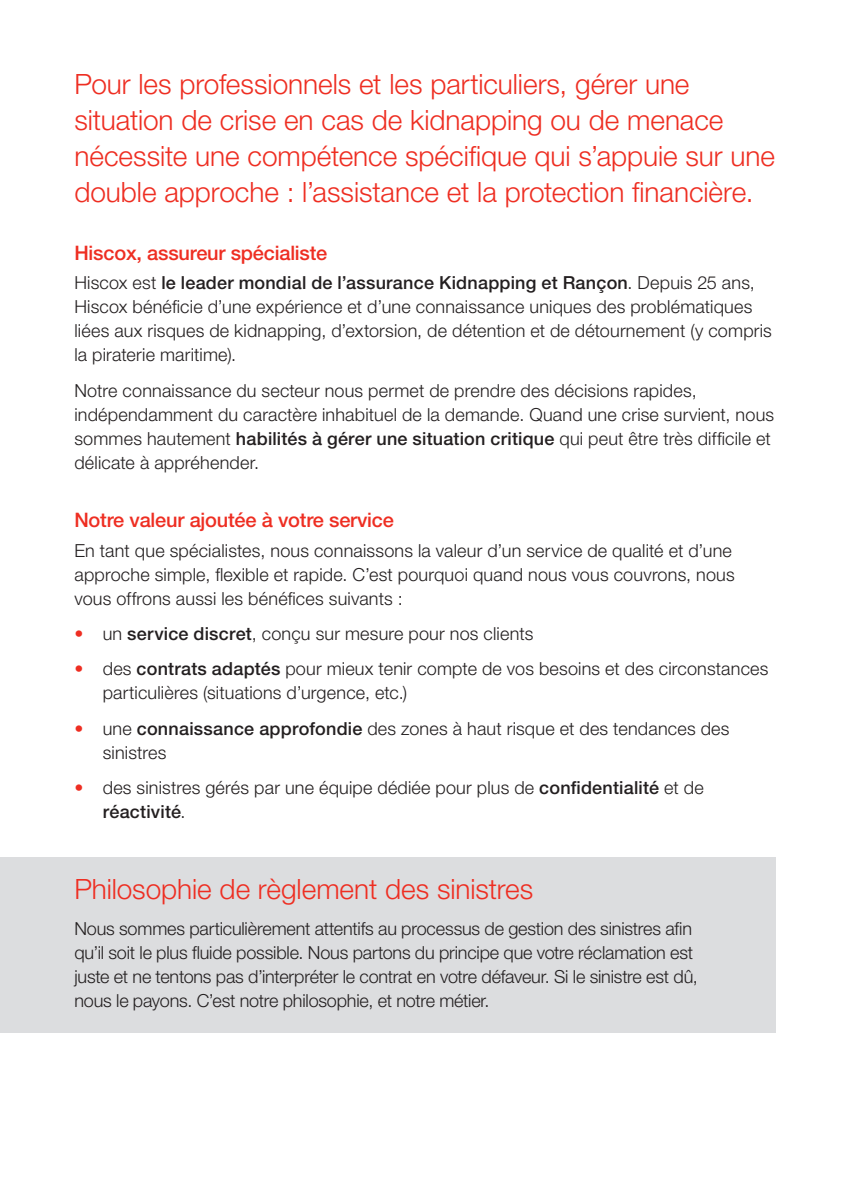
<style>
.page{position:relative;width:842px;height:1191px;background:#fff}
.page>*{position:absolute;margin:0;border:0;box-sizing:border-box;transform-origin:0 0}
.t1{font:300 28px/36px "Helvetica Neue LT Std";color:#ee2e22}
.t2{font:500 20px "Helvetica Neue LT Std";letter-spacing:-.01em;color:#ee2e22}
.t3{font:300 18px/24px "Helvetica Neue LT Std";letter-spacing:.01em;color:#231f20}
.t4{font:300 18px/24px "Helvetica Neue LT Std";letter-spacing:-.01em;color:#231f20}
.s1{font-weight:500}
.s2{color:#ee2e22}
</style>
<div class="page">
<div style="left:0;top:857px;width:775px;height:175px;background:#dcdddf"></div>
<h1 class="t1" style="left:74px;top:65px;width:702px">Pour les professionnels et les particuliers, gérer une situation de crise en cas de kidnapping ou de menace nécessite une compétence spécifique qui s’appuie sur une double approche : l’assistance et la protection financière.</h1>
<p class="t2" style="left:74px;top:241px;width:254px">Hiscox, assureur spécialiste</p>
<p class="t3" style="left:74px;top:271px;width:699px">Hiscox est <span class="s1">le leader mondial de l’assurance Kidnapping et Rançon</span>. Depuis 25 ans, Hiscox bénéficie d’une expérience et d’une connaissance uniques des problématiques liées aux risques de kidnapping, d’extorsion, de détention et de détournement (y compris la piraterie maritime).</p>
<p class="t3" style="left:74px;top:378px;width:701px">Notre connaissance du secteur nous permet de prendre des décisions rapides, indépendamment du caractère inhabituel de la demande. Quand une crise survient, nous sommes hautement <span class="s1">habilités à gérer une situation critique</span> qui peut être très difficile et délicate à appréhender.</p>
<p class="t2" style="left:74px;top:508px;width:321px">Notre valeur ajoutée à votre service</p>
<p class="t3" style="left:74px;top:538px;width:662px">En tant que spécialistes, nous connaissons la valeur d’un service de qualité et d’une approche simple, flexible et rapide. C’est pourquoi quand nous vous couvrons, nous vous offrons aussi les bénéfices suivants :</p>
<p class="t3" style="left:74px;top:621px;width:460px"><span class="s2">•</span> un <span class="s1">service discret</span>, conçu sur mesure pour nos clients</p>
<p class="t3" style="left:103px;top:656px;width:667px;text-indent:-28px"><span class="s2">•</span> des <span class="s1">contrats adaptés</span> pour mieux tenir compte de vos besoins et des circonstances particulières (situations d’urgence, etc.)</p>
<p class="t3" style="left:103px;top:716px;width:628px;text-indent:-28px"><span class="s2">•</span> une <span class="s1">connaissance approfondie</span> des zones à haut risque et des tendances des sinistres</p>
<p class="t3" style="left:103px;top:775px;width:602px;text-indent:-28px"><span class="s2">•</span> des sinistres gérés par une équipe dédiée pour plus de <span class="s1">confidentialité</span> et de <span class="s1">réactivité</span>.</p>
<h1 class="t1" style="left:74px;top:870px;width:460px">Philosophie de règlement des sinistres</h1>
<p class="t4" style="left:74px;top:915px;width:625px">Nous sommes particulièrement attentifs au processus de gestion des sinistres afin qu’il soit le plus fluide possible. Nous partons du principe que votre réclamation est juste et ne tentons pas d’interpréter le contrat en votre défaveur. Si le sinistre est dû, nous le payons. C’est notre philosophie, et notre métier.</p>
</div>
